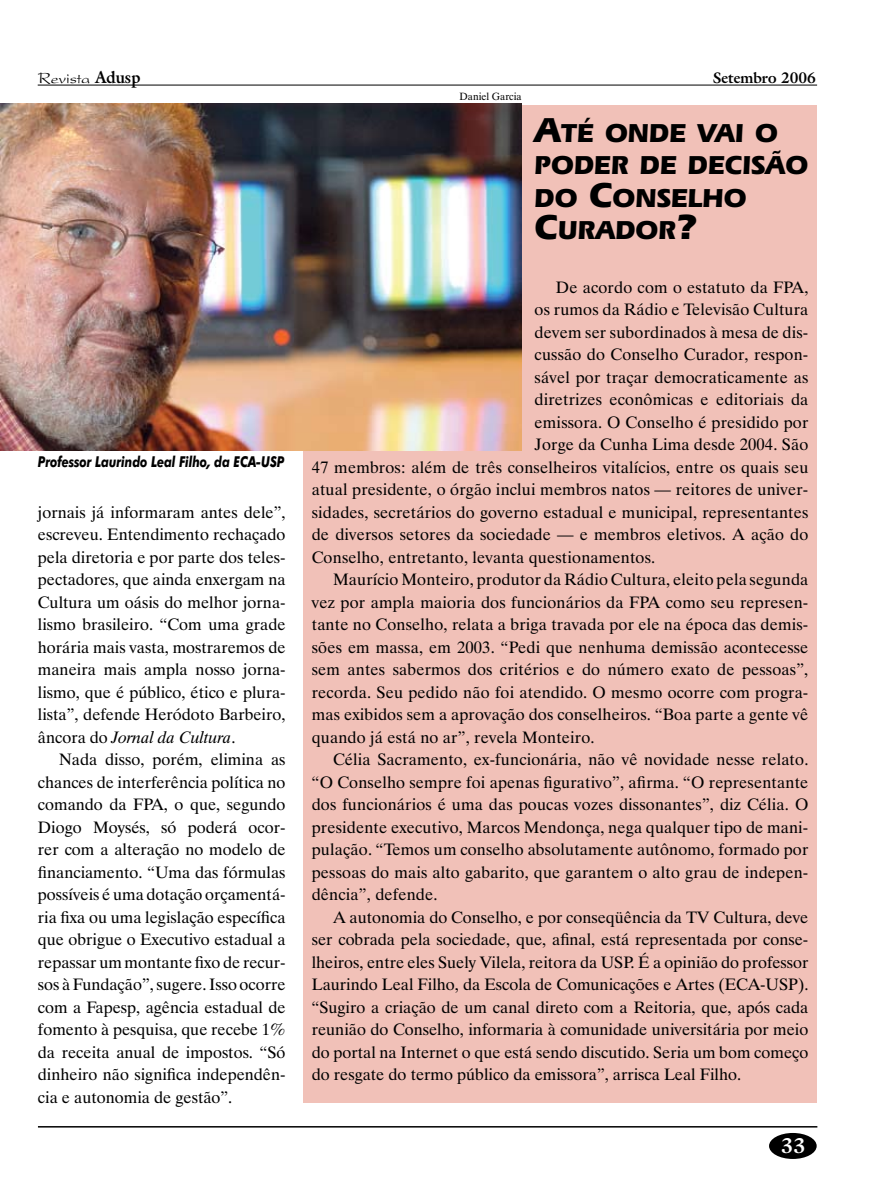
<style>
.page{position:relative;width:893px;height:1191px;background:#fff}
.page>*{position:absolute;margin:0;border:0;box-sizing:border-box;transform-origin:0 0}
.t1{font:700 27px/32.4px "Eras IT Cby BT";color:#000}
.t2{font:700 21px "Galliard IT Cby BT";color:#fff}
.t3{font:16.5px/22.5px "Dutch 801 BT";letter-spacing:.01em;color:#000;text-align:justify}
.t4{font:16.5px "President";color:#000}
.t5{font:italic 700 15px "Futura BT";letter-spacing:-.01em;color:#000;scale:.8 1}
.t6{font:700 15px "Galliard IT Cby BT";color:#000}
.t7{font:10.5px "Dutch 801 BT";color:#000}
.s1{font-family:"Galliard IT Cby BT";font-weight:700}
.s2{font-style:italic}
.s3{font-size:36px}
</style>
<div class="page">
<hr style="left:38px;top:1126px;width:779px;height:1px;background:#000">
<div style="left:769px;top:1133px;width:48px;height:26px;background:#000;border-radius:50%"></div>
<hr style="left:38px;top:85px;width:779px;height:1px;background:#000">
<div style="left:303px;top:105px;width:514px;height:997px;background:#f1c1b8"></div>
<img style="left:1px;top:104px;width:521px;height:346px">
<p class="t4" style="left:38px;top:69px;width:104px">Revista <span class="s1">Adusp</span></p>
<p class="t6" style="left:713px;top:68px;width:104px">Setembro 2006</p>
<p class="t5" style="left:38px;top:452px;width:310px">Professor Laurindo Leal Filho, da ECA-USP</p>
<p class="t3" style="left:38px;top:500px;width:249px">jornais já informaram antes dele”, escreveu. Entendimento rechaçado pela diretoria e por parte dos teles&shy;pectadores, que ainda enxergam na Cultura um oásis do melhor jorna&shy;lismo brasileiro. “Com uma grade horária mais vasta, mostraremos de maneira mais ampla nosso jorna&shy;lismo, que é público, ético e plura&shy;lista”, defende Heródoto Barbeiro, âncora do <span class="s2">Jornal da Cultura</span>.</p>
<p class="t3" style="left:38px;top:748px;width:249px;text-indent:21px">Nada disso, porém, elimina as chances de interferência política no comando da FPA, o que, segundo Diogo Moysés, só poderá ocor&shy;rer com a alteração no modelo de financiamento. “Uma das fórmulas possíveis é uma dotação orçamentá&shy;ria fixa ou uma legislação específica que obrigue o Executivo estadual a repassar um montante fixo de recur&shy;sos à Fundação”, sugere. Isso ocorre com a Fapesp, agência estadual de fomento à pesquisa, que recebe 1% da receita anual de impostos. “Só dinheiro não significa independên&shy;cia e autonomia de gestão”.</p>
<p class="t7" style="left:460px;top:90px;width:64px">Daniel Garcia</p>
<h1 class="t1" style="left:535px;top:116px;width:275px"><span class="s3">A</span>TÉ ONDE VAI O<br>PODER DE DECISÃO<br>DO <span class="s3">C</span>ONSELHO<br><span class="s3">C</span>URADOR<span class="s3">?</span></h1>
<p class="t3" style="left:556px;top:275px;width:254px">De acordo com o estatuto da FPA,</p>
<p class="t3" style="left:535px;top:298px;width:275px">os rumos da Rádio e Televisão Cultura</p>
<p class="t3" style="left:535px;top:320px;width:275px">devem ser subordinados à mesa de dis-</p>
<p class="t3" style="left:535px;top:343px;width:275px">cussão do Conselho Curador, respon-</p>
<p class="t3" style="left:535px;top:365px;width:275px">sável por traçar democraticamente as</p>
<p class="t3" style="left:535px;top:388px;width:275px">diretrizes econômicas e editoriais da</p>
<p class="t3" style="left:535px;top:410px;width:275px">emissora. O Conselho é presidido por</p>
<p class="t3" style="left:535px;top:433px;width:275px">Jorge da Cunha Lima desde 2004. São</p>
<p class="t3" style="left:312px;top:455px;width:498px">47 membros: além de três conselheiros vitalícios, entre os quais seu</p>
<p class="t3" style="left:312px;top:478px;width:498px">atual presidente, o órgão inclui membros natos — reitores de univer-</p>
<p class="t3" style="left:312px;top:500px;width:498px">sidades, secretários do governo estadual e municipal, representantes</p>
<p class="t3" style="left:312px;top:523px;width:498px">de diversos setores da sociedade — e membros eletivos. A ação do</p>
<p class="t3" style="left:312px;top:545px;width:345px">Conselho, entretanto, levanta questionamentos.</p>
<p class="t3" style="left:333px;top:568px;width:477px">Maurício Monteiro, produtor da Rádio Cultura, eleito pela segunda</p>
<p class="t3" style="left:312px;top:590px;width:498px">vez por ampla maioria dos funcionários da FPA como seu represen-</p>
<p class="t3" style="left:312px;top:613px;width:498px">tante no Conselho, relata a briga travada por ele na época das demis-</p>
<p class="t3" style="left:312px;top:635px;width:498px">sões em massa, em 2003. “Pedi que nenhuma demissão acontecesse</p>
<p class="t3" style="left:312px;top:658px;width:498px">sem antes sabermos dos critérios e do número exato de pessoas”,</p>
<p class="t3" style="left:312px;top:680px;width:498px">recorda. Seu pedido não foi atendido. O mesmo ocorre com progra-</p>
<p class="t3" style="left:312px;top:703px;width:498px">mas exibidos sem a aprovação dos conselheiros. “Boa parte a gente vê</p>
<p class="t3" style="left:312px;top:725px;width:284px">quando já está no ar”, revela Monteiro.</p>
<p class="t3" style="left:333px;top:748px;width:477px">Célia Sacramento, ex-funcionária, não vê novidade nesse relato.</p>
<p class="t3" style="left:312px;top:770px;width:498px">“O Conselho sempre foi apenas figurativo”, afirma. “O representante</p>
<p class="t3" style="left:312px;top:793px;width:498px">dos funcionários é uma das poucas vozes dissonantes”, diz Célia. O</p>
<p class="t3" style="left:312px;top:815px;width:498px">presidente executivo, Marcos Mendonça, nega qualquer tipo de mani-</p>
<p class="t3" style="left:312px;top:838px;width:498px">pulação. “Temos um conselho absolutamente autônomo, formado por</p>
<p class="t3" style="left:312px;top:860px;width:498px">pessoas do mais alto gabarito, que garantem o alto grau de indepen-</p>
<p class="t3" style="left:312px;top:883px;width:127px">dência”, defende.</p>
<p class="t3" style="left:333px;top:905px;width:477px">A autonomia do Conselho, e por conseqüência da TV Cultura, deve</p>
<p class="t3" style="left:312px;top:928px;width:498px">ser cobrada pela sociedade, que, afinal, está representada por conse-</p>
<p class="t3" style="left:312px;top:950px;width:498px">lheiros, entre eles Suely Vilela, reitora da USP. É a opinião do professor</p>
<p class="t3" style="left:312px;top:973px;width:498px">Laurindo Leal Filho, da Escola de Comunicações e Artes (ECA-USP).</p>
<p class="t3" style="left:312px;top:995px;width:498px">“Sugiro a criação de um canal direto com a Reitoria, que, após cada</p>
<p class="t3" style="left:312px;top:1018px;width:498px">reunião do Conselho, informaria à comunidade universitária por meio</p>
<p class="t3" style="left:312px;top:1040px;width:498px">do portal na Internet o que está sendo discutido. Seria um bom começo</p>
<p class="t3" style="left:312px;top:1063px;width:431px">do resgate do termo público da emissora”, arrisca Leal Filho.</p>
<p class="t2" style="left:781px;top:1132px;width:26px">33</p>
</div>
